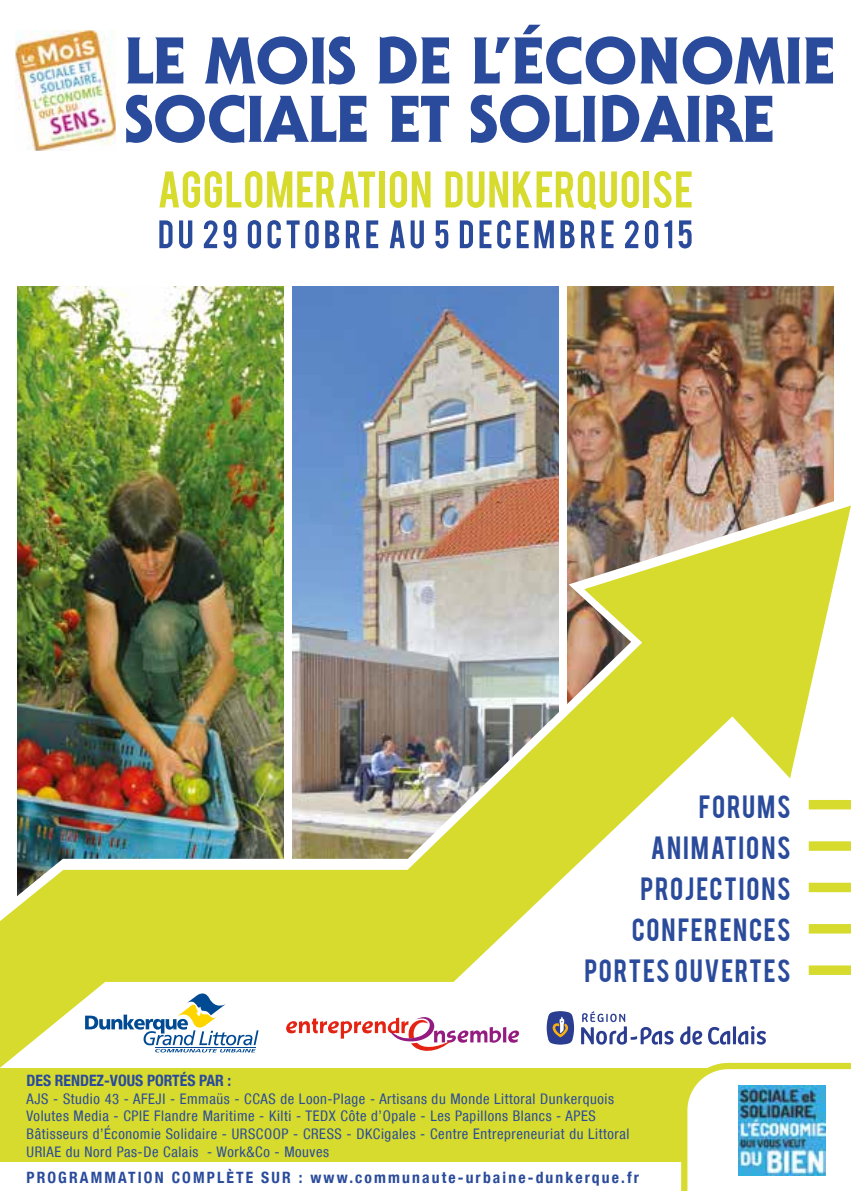
<style>
.page{position:relative;width:851px;height:1191px;background:#fff}
.page>*{position:absolute;margin:0;border:0;box-sizing:border-box;transform-origin:0 0}
.t1{font:800 64.6px/58.4px "Serif Gothic";color:#2a4b9b}
.t2{font:25.4px/40.8px "Bebas";letter-spacing:.065em;color:#2a4b9b;text-align:right}
.t3{font:700 condensed 15.6px "Helvetica Neue LT Com";letter-spacing:.135em;color:#2a4b9b}
.t4{font:700 condensed 15.6px "Helvetica Neue LT Com";color:#2a4b9b}
.t5{font:condensed 14.6px/17.8px "Helvetica Neue LT Com";letter-spacing:.04em;color:#2a4b9b}
</style>
<div class="page">
<img style="left:567px;top:286px;width:266px;height:208px">
<img style="left:292px;top:286px;width:266px;height:215px">
<img style="left:17px;top:286px;width:266px;height:215px">
<img style="left:0;top:505px;width:850px;height:562px">
<div style="left:808px;top:800px;width:42px;height:9px;background:#d7db2d"></div>
<div style="left:808px;top:841px;width:42px;height:9px;background:#d7db2d"></div>
<div style="left:808px;top:882px;width:42px;height:10px;background:#d7db2d"></div>
<div style="left:808px;top:924px;width:42px;height:9px;background:#d7db2d"></div>
<div style="left:808px;top:965px;width:42px;height:10px;background:#d7db2d"></div>
<img style="left:16px;top:31px;width:100px;height:120px">
<div style="left:0;top:1068px;width:850px;height:94px;background:#d7db2d"></div>
<svg style="left:678px;top:1059px;width:172px;height:132px"></svg>
<img style="left:737px;top:1085px;width:88px;height:90px">
<hr style="left:503px;top:1027px;width:3px;height:15px;background:#951b81">
<svg style="left:508px;top:1030px;width:11px;height:12px"></svg>
<svg style="left:286px;top:1013px;width:215px;height:41px"></svg>
<svg style="left:85px;top:989px;width:173px;height:63px"></svg>
<svg style="left:680px;top:1026px;width:22px;height:18px"></svg>
<svg style="left:732px;top:1026px;width:4px;height:18px"></svg>
<svg style="left:708px;top:1027px;width:22px;height:17px"></svg>
<svg style="left:737px;top:1026px;width:29px;height:18px"></svg>
<svg style="left:581px;top:1011px;width:92px;height:33px"></svg>
<svg style="left:546px;top:1011px;width:28px;height:33px"></svg>
<svg style="left:159px;top:220px;width:13px;height:28px"></svg>
<svg style="left:179px;top:220px;width:13px;height:28px"></svg>
<svg style="left:204px;top:220px;width:13px;height:28px"></svg>
<svg style="left:224px;top:220px;width:12px;height:28px"></svg>
<svg style="left:248px;top:220px;width:13px;height:28px"></svg>
<svg style="left:267px;top:220px;width:32px;height:28px"></svg>
<svg style="left:305px;top:220px;width:13px;height:28px"></svg>
<svg style="left:325px;top:220px;width:14px;height:28px"></svg>
<svg style="left:346px;top:220px;width:14px;height:28px"></svg>
<svg style="left:366px;top:220px;width:12px;height:28px"></svg>
<svg style="left:389px;top:220px;width:35px;height:28px"></svg>
<svg style="left:435px;top:220px;width:13px;height:28px"></svg>
<svg style="left:460px;top:220px;width:13px;height:28px"></svg>
<svg style="left:479px;top:220px;width:12px;height:28px"></svg>
<svg style="left:497px;top:220px;width:13px;height:28px"></svg>
<svg style="left:516px;top:220px;width:12px;height:28px"></svg>
<svg style="left:534px;top:220px;width:19px;height:28px"></svg>
<svg style="left:560px;top:220px;width:14px;height:28px"></svg>
<svg style="left:581px;top:220px;width:14px;height:28px"></svg>
<svg style="left:601px;top:220px;width:12px;height:28px"></svg>
<svg style="left:625px;top:220px;width:13px;height:28px"></svg>
<svg style="left:645px;top:220px;width:13px;height:28px"></svg>
<svg style="left:664px;top:220px;width:8px;height:28px"></svg>
<svg style="left:678px;top:220px;width:13px;height:28px"></svg>
<svg style="left:159px;top:171px;width:216px;height:37px"></svg>
<div style="left:379px;top:171px;width:6px;height:36px;background:#d7db2d"></div>
<svg style="left:389px;top:171px;width:41px;height:37px"></svg>
<svg style="left:445px;top:171px;width:193px;height:38px"></svg>
<div style="left:643px;top:171px;width:6px;height:36px;background:#d7db2d"></div>
<svg style="left:653px;top:171px;width:38px;height:37px"></svg>
<h1 class="t1" style="left:124px;top:30px;width:712px">LE MOIS DE L’ÉCONOMIE<br>SOCIALE ET SOLIDAIRE</h1>
<h2 class="t2" style="left:698px;top:784px;width:93px">FORUMS</h2>
<h2 class="t2" style="left:650px;top:825px;width:141px">ANIMATIONS</h2>
<h2 class="t2" style="left:640px;top:866px;width:152px">PROJECTIONS</h2>
<h2 class="t2" style="left:584px;top:907px;width:208px">CONFERENCES<br>PORTES OUVERTES</h2>
<p class="t4" style="left:27px;top:1071px;width:206px">DES RENDEZ-VOUS PORTÉS PAR :</p>
<p class="t5" style="left:27px;top:1089px;width:604px">AJS - Studio 43 - AFEJI - Emmaüs - CCAS de Loon-Plage - Artisans du Monde Littoral Dunkerquois Volutes Media - CPIE Flandre Maritime - Kilti - TEDX Côte d’Opale - Les Papillons Blancs - APES Bâtisseurs d’Économie Solidaire - URSCOOP - CRESS - DKCigales - Centre Entrepreneuriat du Littoral URIAE du Nord Pas-De Calais - Work&amp;Co - Mouves</p>
<p class="t3" style="left:26px;top:1168px;width:614px">PROGRAMMATION COMPLÈTE SUR : www.communaute-urbaine-dunkerque.fr</p>
</div>
